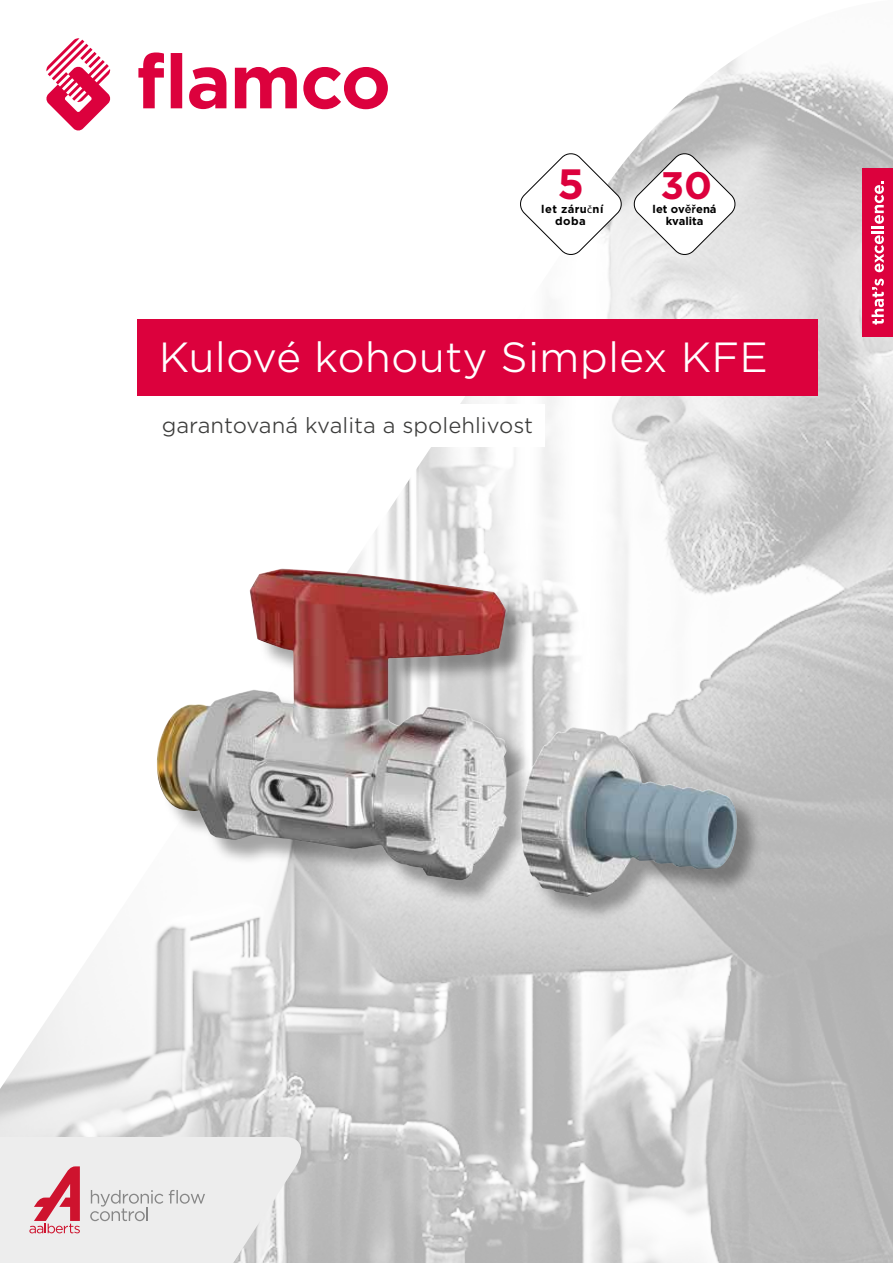
<style>
.page{position:relative;width:893px;height:1263px;background:#fff}
.page>*{position:absolute;margin:0;border:0;box-sizing:border-box;transform-origin:0 0}
.t1{font:700 42.3px "Gotham";color:#dc013d}
.t2{font:40.5px "Gotham Office";color:#fff}
.t3{font:700 38.4px "Gotham";color:#dc013d}
.t4{font:21px "Gotham Office";color:#3c3c3b}
.t5{font:700 11.25px/11.9px "Gotham";color:#000;text-align:center}
.t6{font:700 11.25px/11.9px "Gotham";letter-spacing:.035em;color:#000;text-align:center}
.s1{font-family:"Myriad Pro";font-weight:400}
.s2{font-weight:500}
</style>
<div class="page">
<img style="left:0;top:53px;width:893px;height:1210px">
<svg style="left:138px;top:52px;width:44px;height:56px"></svg>
<svg style="left:189px;top:67px;width:37px;height:42px"></svg>
<svg style="left:235px;top:67px;width:62px;height:41px"></svg>
<svg style="left:303px;top:67px;width:85px;height:42px"></svg>
<svg style="left:46px;top:38px;width:65px;height:93px"></svg>
<svg style="left:0;top:1137px;width:302px;height:126px;background:#e7e0e1"></svg>
<div style="left:862px;top:169px;width:31px;height:168px;background:#dc013d"></div>
<svg style="left:871px;top:279px;width:13px;height:46px"></svg>
<svg style="left:871px;top:181px;width:13px;height:91px"></svg>
<div style="left:138px;top:319px;width:680px;height:76px;background:#dc013d"></div>
<div style="left:162px;top:404px;width:382px;height:42px;background:#fff"></div>
<svg style="left:518px;top:151px;width:105px;height:106px"></svg>
<svg style="left:632px;top:151px;width:105px;height:106px"></svg>
<div style="left:160px;top:571px;width:603px;height:351px;background:#000;opacity:.35"></div>
<img style="left:156px;top:569px;width:351px;height:311px">
<h1 class="t1" style="left:557px;top:160px;width:28px">5</h1>
<p class="t6" style="left:541px;top:203px;width:64px">let záru<span class="s1">č</span>ní doba</p>
<h3 class="t3" style="left:660px;top:164px;width:53px">30</h3>
<p class="t5" style="left:653px;top:203px;width:65px">let ov<span class="s2">ěř</span>ená kvalita</p>
<h2 class="t2" style="left:159px;top:330px;width:611px">Kulové kohouty Simplex KFE</h2>
<p class="t4" style="left:162px;top:411px;width:373px">garantovaná kvalita a spolehlivost</p>
</div>
